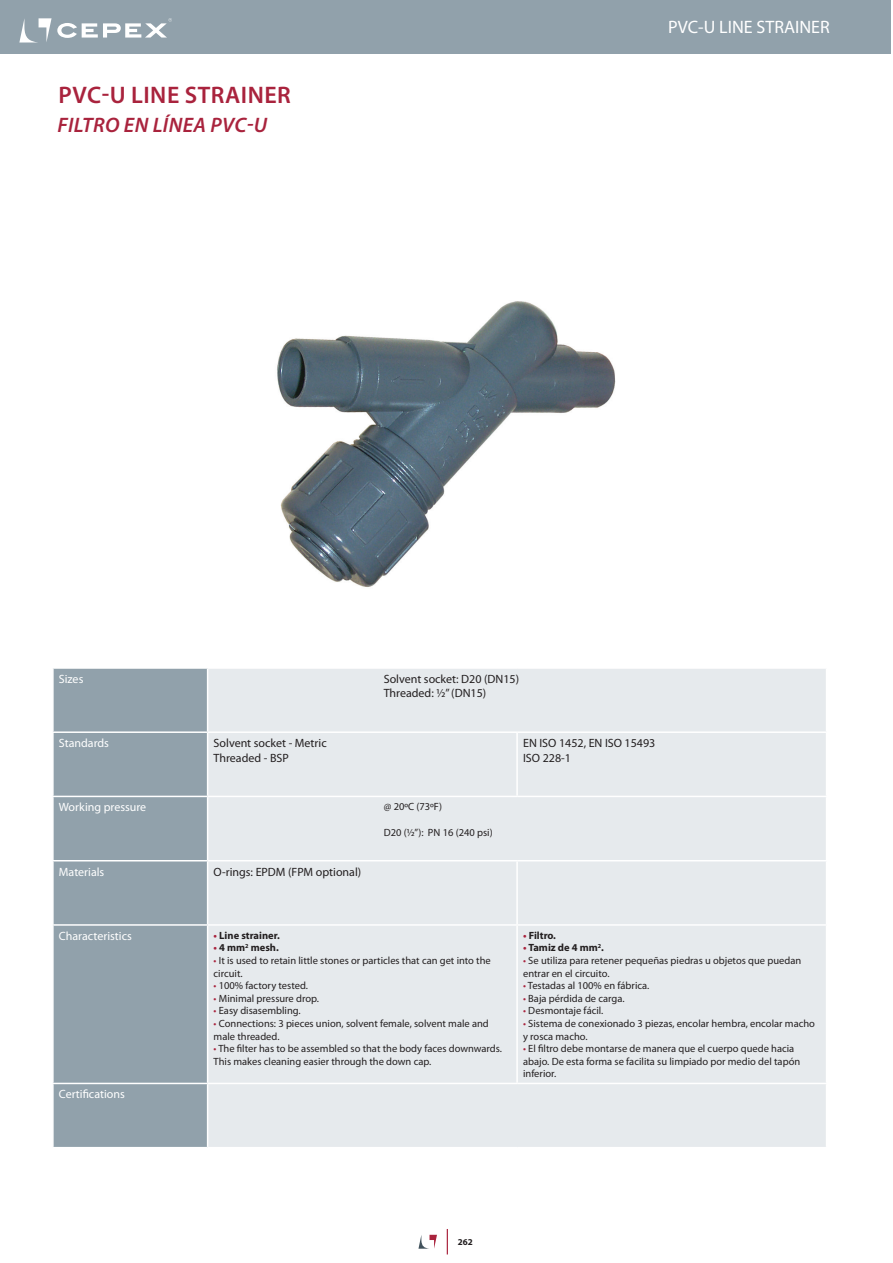
<style>
.page{position:relative;width:893px;height:1263px;background:#fff}
.page>*{position:absolute;margin:0;border:0;box-sizing:border-box;transform-origin:0 0}
.t1{font:600 24px "Myriad Pro";letter-spacing:.02em;color:#a9233d}
.t2{font:italic 600 21px "Myriad Pro";letter-spacing:.02em;color:#a9233d}
.t3{font:18px "Myriad Pro";color:#fff}
.t4{font:12px/14.4px "Myriad Pro";color:#231f20}
.t5{font:12px "Myriad Pro";color:#fff}
.t6{font:10.5px/12.6px "Myriad Pro";color:#231f20}
.t7{font:700 10.5px "Myriad Pro";color:#231f20}
.t8{font:700 9px "Myriad Pro";color:#231f20}
.s1{color:#a9233d}
</style>
<div class="page">
<div style="left:0;top:0;width:891px;height:54px;background:#91a1ab"></div>
<svg style="left:418px;top:1235px;width:19px;height:14px"></svg>
<svg style="left:447px;top:1229px;width:1px;height:25px"></svg>
<svg style="left:19px;top:18px;width:153px;height:25px"></svg>
<img style="left:277px;top:301px;width:339px;height:286px">
<div style="left:54px;top:669px;width:153px;height:478px;background:#91a1ab"></div>
<div style="left:208px;top:669px;width:618px;height:478px;background:#e6eaed"></div>
<hr style="left:52px;top:731px;width:156px;height:2px;background:#fff">
<hr style="left:208px;top:731px;width:309px;height:2px;background:#fff">
<hr style="left:517px;top:731px;width:310px;height:2px;background:#fff">
<hr style="left:516px;top:733px;width:2px;height:63px;background:#fff">
<hr style="left:52px;top:796px;width:156px;height:1px;background:#fff">
<hr style="left:208px;top:796px;width:309px;height:1px;background:#fff">
<hr style="left:517px;top:796px;width:310px;height:1px;background:#fff">
<hr style="left:52px;top:860px;width:156px;height:1px;background:#fff">
<hr style="left:208px;top:860px;width:309px;height:1px;background:#fff">
<hr style="left:517px;top:860px;width:310px;height:1px;background:#fff">
<hr style="left:516px;top:861px;width:2px;height:63px;background:#fff">
<hr style="left:52px;top:924px;width:156px;height:2px;background:#fff">
<hr style="left:208px;top:924px;width:309px;height:2px;background:#fff">
<hr style="left:517px;top:924px;width:310px;height:2px;background:#fff">
<hr style="left:516px;top:926px;width:2px;height:157px;background:#fff">
<hr style="left:52px;top:1083px;width:156px;height:1px;background:#fff">
<hr style="left:208px;top:1083px;width:309px;height:1px;background:#fff">
<hr style="left:517px;top:1083px;width:310px;height:1px;background:#fff">
<h1 class="t1" style="left:59px;top:80px;width:234px">PVC-U LINE STRAINER</h1>
<h2 class="t2" style="left:57px;top:111px;width:211px">FILTRO EN LÍNEA PVC-U</h2>
<h3 class="t3" style="left:668px;top:16px;width:163px">PVC-U LINE STRAINER</h3>
<p class="t5" style="left:59px;top:671px;width:26px">Sizes</p>
<p class="t4" style="left:384px;top:672px;width:137px">Solvent socket: D20 (DN15)<br>Threaded: ½” (DN15)</p>
<p class="t5" style="left:59px;top:736px;width:52px">Standards</p>
<p class="t4" style="left:214px;top:736px;width:115px">Solvent socket - Metric<br>Threaded - BSP</p>
<p class="t4" style="left:523px;top:736px;width:134px">EN ISO 1452, EN ISO 15493<br>ISO 228-1</p>
<p class="t5" style="left:59px;top:800px;width:89px">Working pressure</p>
<p class="t6" style="left:384px;top:800px;width:60px">@ 20ºC (73ºF)</p>
<p class="t6" style="left:384px;top:825px;width:110px">D20 (½”): PN 16 (240 psi)</p>
<p class="t5" style="left:59px;top:864px;width:47px">Materials</p>
<p class="t4" style="left:214px;top:864px;width:149px">O-rings: EPDM (FPM optional)</p>
<p class="t5" style="left:59px;top:928px;width:74px">Characteristics</p>
<p class="t7" style="left:214px;top:928px;width:68px"><span class="s1">•</span> Line strainer.</p>
<p class="t7" style="left:214px;top:941px;width:67px"><span class="s1">•</span> 4 mm<sup>2</sup> mesh.</p>
<p class="t6" style="left:214px;top:954px;width:279px"><span class="s1">•</span> It is used to retain little stones or particles that can get into the circuit.</p>
<p class="t6" style="left:214px;top:979px;width:96px"><span class="s1">•</span> 100% factory tested.</p>
<p class="t6" style="left:214px;top:992px;width:107px"><span class="s1">•</span> Minimal pressure drop.</p>
<p class="t6" style="left:214px;top:1004px;width:89px"><span class="s1">•</span> Easy disasembling.</p>
<p class="t6" style="left:214px;top:1017px;width:277px"><span class="s1">•</span> Connections: 3 pieces union, solvent female, solvent male and male threaded.</p>
<p class="t6" style="left:214px;top:1042px;width:290px"><span class="s1">•</span> The filter has to be assembled so that the body faces downwards.<br>This makes cleaning easier through the down cap.</p>
<p class="t5" style="left:59px;top:1087px;width:67px">Certifications</p>
<p class="t7" style="left:523px;top:928px;width:34px"><span class="s1">•</span> Filtro.</p>
<p class="t7" style="left:523px;top:941px;width:82px"><span class="s1">•</span> Tamiz de 4 mm<sup>2</sup>.</p>
<p class="t6" style="left:523px;top:954px;width:280px"><span class="s1">•</span> Se utiliza para retener pequeñas piedras u objetos que puedan entrar en el circuito.</p>
<p class="t6" style="left:523px;top:979px;width:128px"><span class="s1">•</span> Testadas al 100% en fábrica.</p>
<p class="t6" style="left:523px;top:992px;width:103px"><span class="s1">•</span> Baja pérdida de carga.</p>
<p class="t6" style="left:523px;top:1004px;width:82px"><span class="s1">•</span> Desmontaje fácil.</p>
<p class="t6" style="left:523px;top:1017px;width:293px"><span class="s1">•</span> Sistema de conexionado 3 piezas, encolar hembra, encolar macho y rosca macho.</p>
<p class="t6" style="left:523px;top:1042px;width:279px"><span class="s1">•</span> El filtro debe montarse de manera que el cuerpo quede hacia abajo. De esta forma se facilita su limpiado por medio del tapón inferior.</p>
<p class="t8" style="left:458px;top:1236px;width:16px">262</p>
</div>
